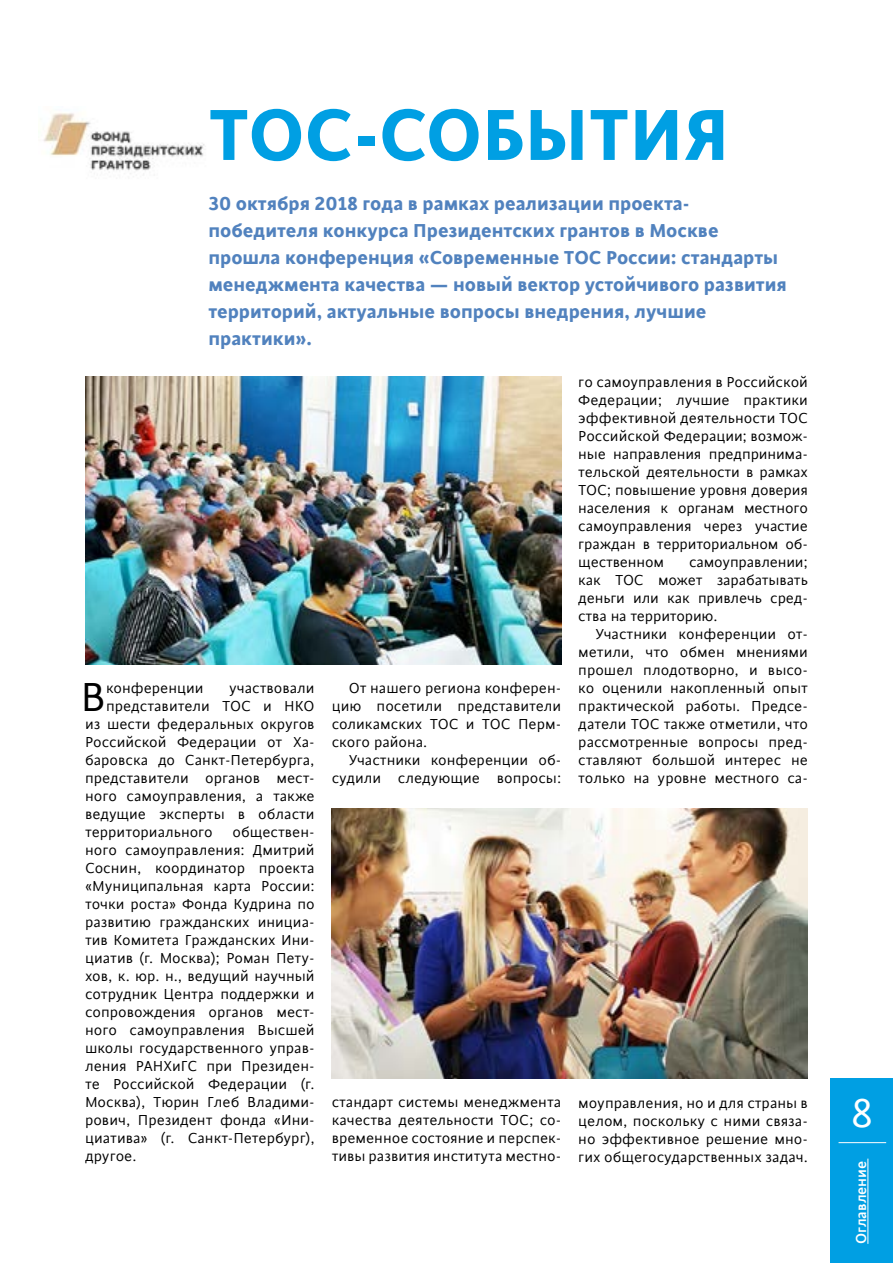
<style>
.page{position:relative;width:893px;height:1263px;background:#fff}
.page>*{position:absolute;margin:0;border:0;box-sizing:border-box;transform-origin:0 0}
.t1{font:700 81px "Cinta";color:#009fe3}
.t2{font:45.45px "Cinta";color:#000}
.t3{font:45px "Cinta";color:#fff}
.t4{font:700 21px/27px "Cinta";color:#5182be}
.t5{font:16.2px/18px "Cinta";color:#000;text-align:justify}
.t6{font:500 16.2px "Cinta";color:#fff}
</style>
<div class="page">
<div style="left:831px;top:1078px;width:62px;height:185px;background:#009fe3"></div>
<hr style="left:867px;top:1158px;width:1px;height:86px;background:#fff">
<hr style="left:838px;top:1142px;width:48px;height:1px;background:#fff">
<img style="left:43px;top:113px;width:162px;height:62px">
<img style="left:332px;top:808px;width:476px;height:270px">
<img style="left:85px;top:376px;width:476px;height:288px">
<h1 class="t1" style="left:208px;top:85px;width:522px">ТОС-СОБЫТИЯ</h1>
<p class="t4" style="left:208px;top:191px;width:580px">30 октября 2018 года в рамках реализации проекта&shy;победителя конкурса Президентских грантов в Москве прошла конференция «Современные ТОС России: стандарты менеджмента качества — новый вектор устойчивого развития территорий, актуальные вопросы внедрения, лучшие практики».</p>
<h2 class="t2" style="left:81px;top:672px;width:27px">В</h2>
<p class="t5" style="left:106px;top:679px;width:99px">конференции</p>
<p class="t5" style="left:229px;top:679px;width:87px">участвовали</p>
<p class="t5" style="left:106px;top:697px;width:210px">представители ТОС и НКО</p>
<p class="t5" style="left:85px;top:715px;width:231px">из шести федеральных округов</p>
<p class="t5" style="left:85px;top:733px;width:231px">Российской Федерации от Ха-</p>
<p class="t5" style="left:85px;top:751px;width:231px">баровска до Санкт-Петербурга,</p>
<p class="t5" style="left:85px;top:769px;width:231px">представители органов мест-</p>
<p class="t5" style="left:85px;top:787px;width:231px">ного самоуправления, а также</p>
<p class="t5" style="left:85px;top:805px;width:231px">ведущие эксперты в области</p>
<p class="t5" style="left:85px;top:823px;width:231px">территориального обществен-</p>
<p class="t5" style="left:85px;top:841px;width:231px">ного самоуправления: Дмитрий</p>
<p class="t5" style="left:85px;top:859px;width:231px">Соснин, координатор проекта</p>
<p class="t5" style="left:85px;top:877px;width:231px">«Муниципальная карта России:</p>
<p class="t5" style="left:85px;top:895px;width:231px">точки роста» Фонда Кудрина по</p>
<p class="t5" style="left:85px;top:913px;width:231px">развитию гражданских инициа-</p>
<p class="t5" style="left:85px;top:931px;width:231px">тив Комитета Гражданских Ини-</p>
<p class="t5" style="left:85px;top:949px;width:231px">циатив (г. Москва); Роман Пету-</p>
<p class="t5" style="left:85px;top:967px;width:231px">хов, к. юр. н., ведущий научный</p>
<p class="t5" style="left:85px;top:985px;width:231px">сотрудник Центра поддержки и</p>
<p class="t5" style="left:85px;top:1003px;width:231px">сопровождения органов мест-</p>
<p class="t5" style="left:85px;top:1021px;width:231px">ного самоуправления Высшей</p>
<p class="t5" style="left:85px;top:1039px;width:231px">школы государственного управ-</p>
<p class="t5" style="left:85px;top:1057px;width:231px">ления РАНХиГС при Президен-</p>
<p class="t5" style="left:85px;top:1075px;width:231px">те Российской Федерации (г.</p>
<p class="t5" style="left:85px;top:1093px;width:231px">Москва), Тюрин Глеб Владими-</p>
<p class="t5" style="left:85px;top:1111px;width:231px">рович, Президент фонда «Ини-</p>
<p class="t5" style="left:85px;top:1129px;width:231px">циатива» (г. Санкт-Петербург),</p>
<p class="t5" style="left:85px;top:1147px;width:53px">другое.</p>
<p class="t5" style="left:332px;top:679px;width:231px;text-indent:17px">От нашего региона конферен&shy;цию посетили представители соликамских ТОС и ТОС Перм&shy;ского района.</p>
<p class="t5" style="left:332px;top:751px;width:231px;text-align:right">Участники конференции об&shy;судили следующие вопросы:</p>
<p class="t5" style="left:578px;top:373px;width:231px">го самоуправления в Российской Федерации; лучшие практики эффективной деятельности ТОС Российской Федерации; возмож&shy;ные направления предпринима&shy;тельской деятельности в рамках ТОС; повышение уровня доверия населения к органам местного самоуправления через участие граждан в территориальном об&shy;щественном</p>
<p class="t5" style="left:578px;top:553px;width:231px;text-indent:111px">самоуправлении; как ТОС может зарабатывать деньги или как привлечь сред&shy;ства на территорию.</p>
<p class="t5" style="left:578px;top:625px;width:231px;text-indent:17px">Участники конференции от&shy;метили, что обмен мнениями прошел плодотворно, и высо&shy;ко оценили накопленный опыт практической работы. Предсе&shy;датели ТОС также отметили, что рассмотренные вопросы пред&shy;ставляют большой интерес не только на уровне местного са-</p>
<p class="t5" style="left:332px;top:1093px;width:231px">стандарт системы менеджмента качества деятельности ТОС; со&shy;временное состояние и перспек&shy;тивы развития института местно-</p>
<p class="t5" style="left:578px;top:1094px;width:231px">моуправления, но и для страны в целом, поскольку с ними связа&shy;но эффективное решение мно&shy;гих общегосударственных задач.</p>
<h3 class="t3" style="left:850px;top:1088px;width:25px">8</h3>
<p class="t6" style="left:852px;top:1244px;width:85px;rotate:-90deg">Оглавление</p>
</div>
